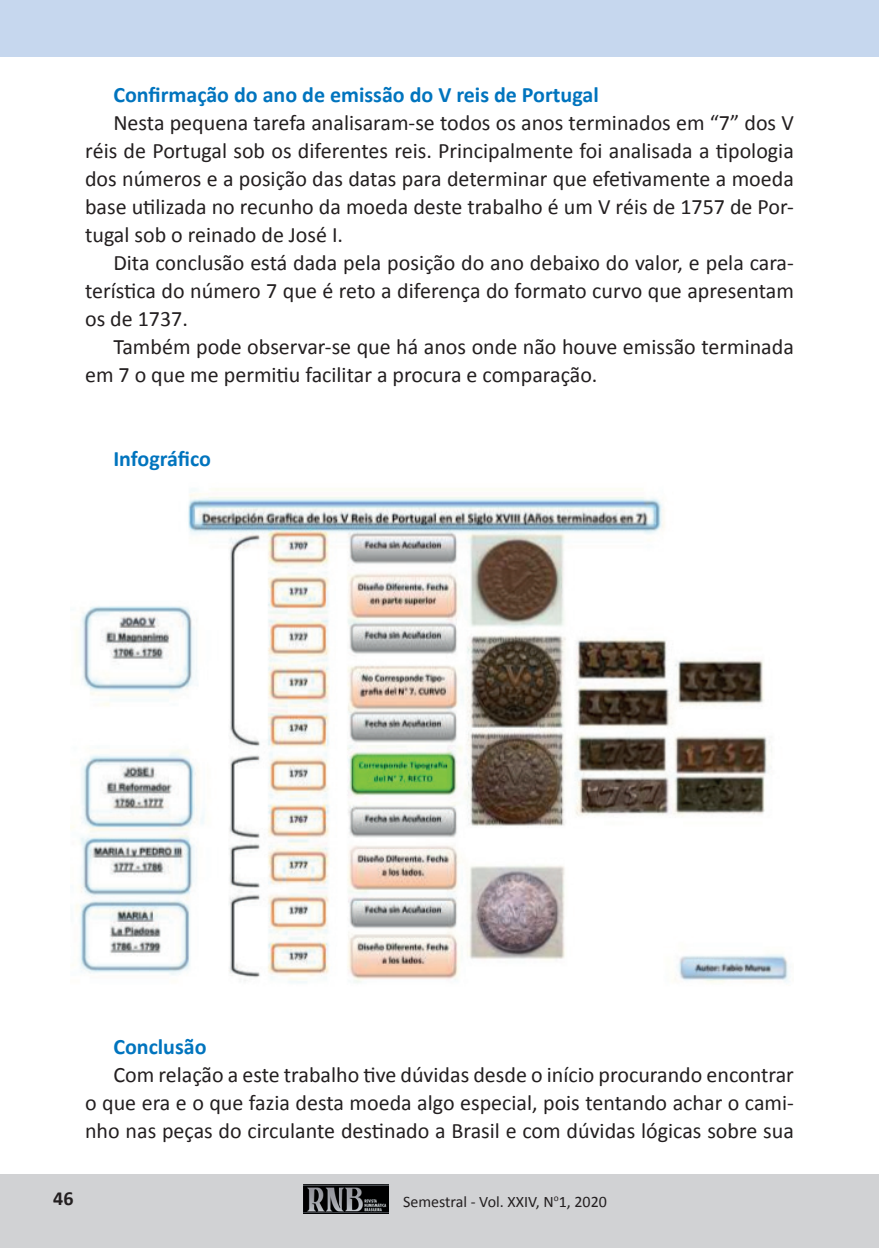
<style>
.page{position:relative;width:879px;height:1248px;background:#fff}
.page>*{position:absolute;margin:0;border:0;box-sizing:border-box;transform-origin:0 0}
.t1{font:22px/28px "Calibri";color:#231f20;text-align:justify}
.t2{font:700 22px "Calibri";color:#0074be}
.t3{font:700 20px "Calibri";color:#231f20}
.t4{font:16px "Calibri";color:#231f20}
</style>
<div class="page">
<div style="left:0;top:1174px;width:879px;height:73px;background:#d1d2d4"></div>
<div style="left:0;top:0;width:879px;height:57px;background:#c6d7ee"></div>
<img style="left:304px;top:1184px;width:84px;height:29px">
<img style="left:71px;top:488px;width:718px;height:495px">
<p class="t2" style="left:113px;top:81px;width:487px">Confirmação do ano de emissão do V reis de Portugal</p>
<p class="t1" style="left:85px;top:108px;width:710px;text-indent:28px">Nesta pequena tarefa analisaram-se todos os anos terminados em “7” dos V réis de Portugal sob os diferentes reis. Principalmente foi analisada a tipologia dos números e a posição das datas para determinar que efetivamente a moeda base utilizada no recunho da moeda deste trabalho é um V réis de 1757 de Por&shy;tugal sob o reinado de José I.</p>
<p class="t1" style="left:85px;top:248px;width:710px;text-indent:28px">Dita conclusão está dada pela posição do ano debaixo do valor, e pela cara&shy;terística do número 7 que é reto a diferença do formato curvo que apresentam os de 1737.</p>
<p class="t1" style="left:85px;top:332px;width:710px;text-indent:28px">Também pode observar-se que há anos onde não houve emissão terminada em 7 o que me permitiu facilitar a procura e comparação.</p>
<p class="t2" style="left:113px;top:445px;width:99px">Infográfico</p>
<p class="t2" style="left:113px;top:1033px;width:95px">Conclusão</p>
<p class="t1" style="left:85px;top:1060px;width:710px;text-indent:28px">Com relação a este trabalho tive dúvidas desde o início procurando encontrar o que era e o que fazia desta moeda algo especial, pois tentando achar o cami&shy;nho nas peças do circulante destinado a Brasil e com dúvidas lógicas sobre sua</p>
<p class="t3" style="left:53px;top:1185px;width:22px">46</p>
<p class="t4" style="left:403px;top:1191px;width:205px">Semestral - Vol. XXIV, N<sup>o</sup>1, 2020</p>
</div>
